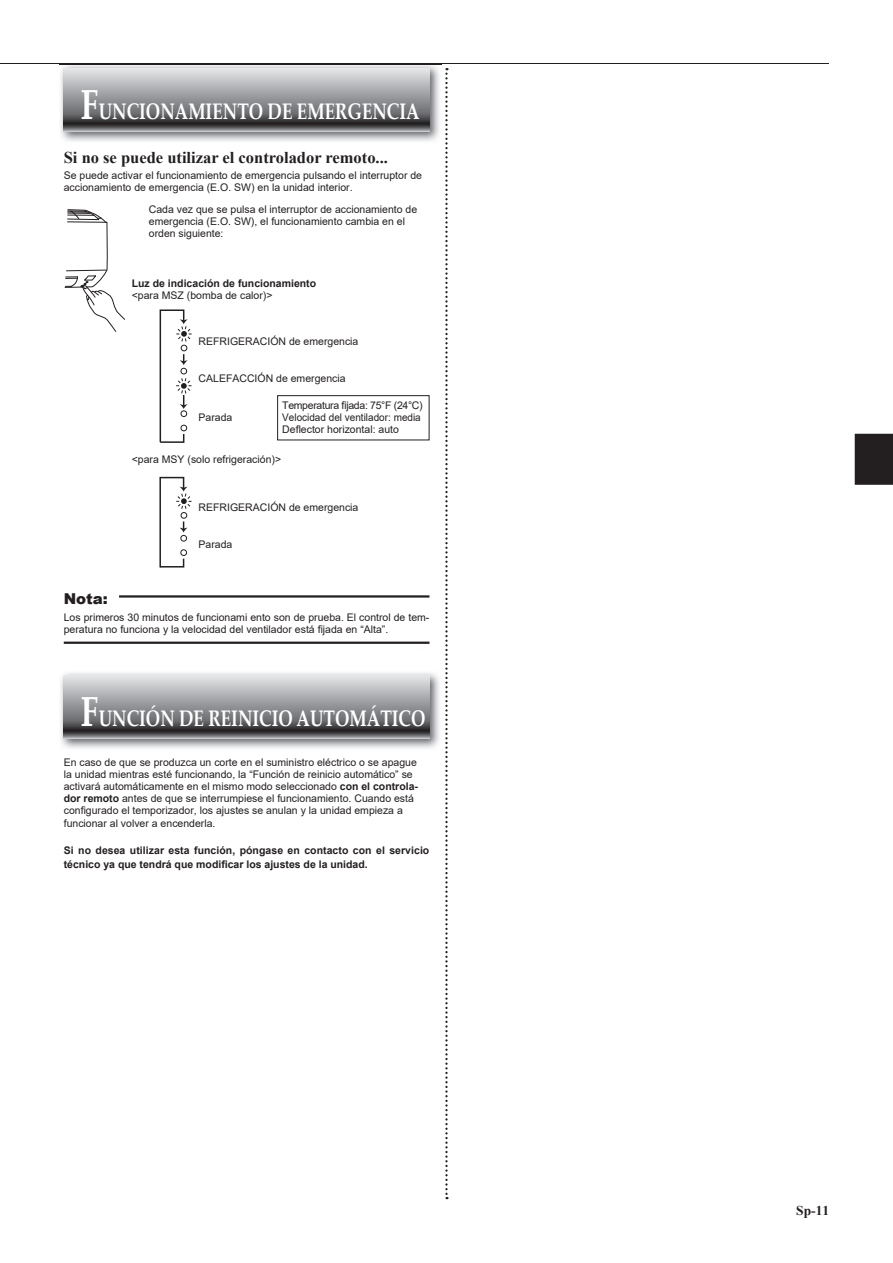
<style>
.page{position:relative;width:893px;height:1263px;background:#fff}
.page>*{position:absolute;margin:0;border:0;box-sizing:border-box;transform-origin:0 0}
.t1{font:700 22.5px "Palatino Linotype";color:#fff;scale:.77 1}
.t2{font:700 16.5px "Times New Roman";color:#231f20}
.t3{font:900 15px "Arial";color:#231f20}
.t4{font:700 13.5px "Times New Roman";color:#231f20}
.t5{font:10.5px/12px "Arial";color:#231f20}
.t6{font:700 10.5px/13.5px "Arial";color:#231f20}
.s1{font-size:42px}
.s2{font-weight:700}
</style>
<div class="page">
<div style="left:855px;top:434px;width:38px;height:51px;background:#231f20"></div>
<svg style="left:445px;top:68px;width:3px;height:1131px"></svg>
<hr style="left:0;top:63px;width:829px;height:1px;background:#231f20">
<div style="left:277px;top:395px;width:152px;height:45px;border:1px solid #231f20"></div>
<hr style="left:119px;top:595px;width:310px;height:3px;background:#231f20">
<hr style="left:64px;top:642px;width:365px;height:2px;background:#231f20">
<svg style="left:64px;top:209px;width:61px;height:123px"></svg>
<svg style="left:159px;top:309px;width:33px;height:134px"></svg>
<svg style="left:159px;top:476px;width:33px;height:92px"></svg>
<img style="left:59px;top:64px;width:382px;height:77px">
<svg style="left:64px;top:68px;width:365px;height:64px;background:#919295"></svg>
<img style="left:61px;top:673px;width:378px;height:75px">
<svg style="left:64px;top:675px;width:365px;height:64px;background:#919295"></svg>
<h1 class="t1" style="left:81px;top:95px;width:442px"><span class="s1">F</span>UNCIONAMIENTO DE EMERGENCIA</h1>
<h2 class="t2" style="left:64px;top:145px;width:326px">Si no se puede utilizar el controlador remoto...</h2>
<p class="t5" style="left:64px;top:169px;width:360px">Se puede activar el funcionamiento de emergencia pulsando el interruptor de accionamiento de emergencia (E.O. SW) en la unidad interior.</p>
<p class="t5" style="left:149px;top:204px;width:270px">Cada vez que se pulsa el interruptor de accionamiento de emergencia (E.O. SW), el funcionamiento cambia en el orden siguiente:</p>
<p class="t6" style="left:132px;top:277px;width:186px">Luz de indicación de funcionamiento</p>
<p class="t5" style="left:132px;top:289px;width:142px">&lt;para MSZ (bomba de calor)&gt;</p>
<p class="t5" style="left:199px;top:335px;width:161px">REFRIGERACIÓN de emergencia</p>
<p class="t5" style="left:199px;top:372px;width:149px">CALEFACCIÓN de emergencia</p>
<p class="t5" style="left:199px;top:411px;width:35px">Parada</p>
<p class="t5" style="left:282px;top:399px;width:142px">Temperatura fijada: 75°F (24°C)<br>Velocidad del ventilador: media<br>Deflector horizontal: auto</p>
<p class="t5" style="left:132px;top:453px;width:151px">&lt;para MSY (solo refrigeración)&gt;</p>
<p class="t5" style="left:199px;top:501px;width:161px">REFRIGERACIÓN de emergencia</p>
<p class="t5" style="left:199px;top:539px;width:35px">Parada</p>
<h3 class="t3" style="left:64px;top:588px;width:46px">Nota:</h3>
<p class="t5" style="left:64px;top:611px;width:367px">Los primeros 30 minutos de funcionami ento son de prueba. El control de tem&shy;peratura no funciona y la velocidad del ventilador está fijada en “Alta”.</p>
<h1 class="t1" style="left:81px;top:702px;width:449px"><span class="s1">F</span>UNCIÓN DE REINICIO AUTOMÁTICO</h1>
<p class="t5" style="left:64px;top:756px;width:356px">En caso de que se produzca un corte en el suministro eléctrico o se apague la unidad mientras esté funcionando, la “Función de reinicio automático” se activará automáticamente en el mismo modo seleccionado <span class="s2">con el controla&shy;dor remoto</span> antes de que se interrumpiese el funcionamiento. Cuando está configurado el temporizador, los ajustes se anulan y la unidad empieza a</p>
<p class="t5" style="left:64px;top:818px;width:153px">funcionar al volver a encenderla.</p>
<p class="t6" style="left:64px;top:844px;width:367px">Si no desea utilizar esta función, póngase en contacto con el servicio técnico ya que tendrá que modificar los ajustes de la unidad.</p>
<p class="t4" style="left:796px;top:1200px;width:35px">Sp-11</p>
</div>
